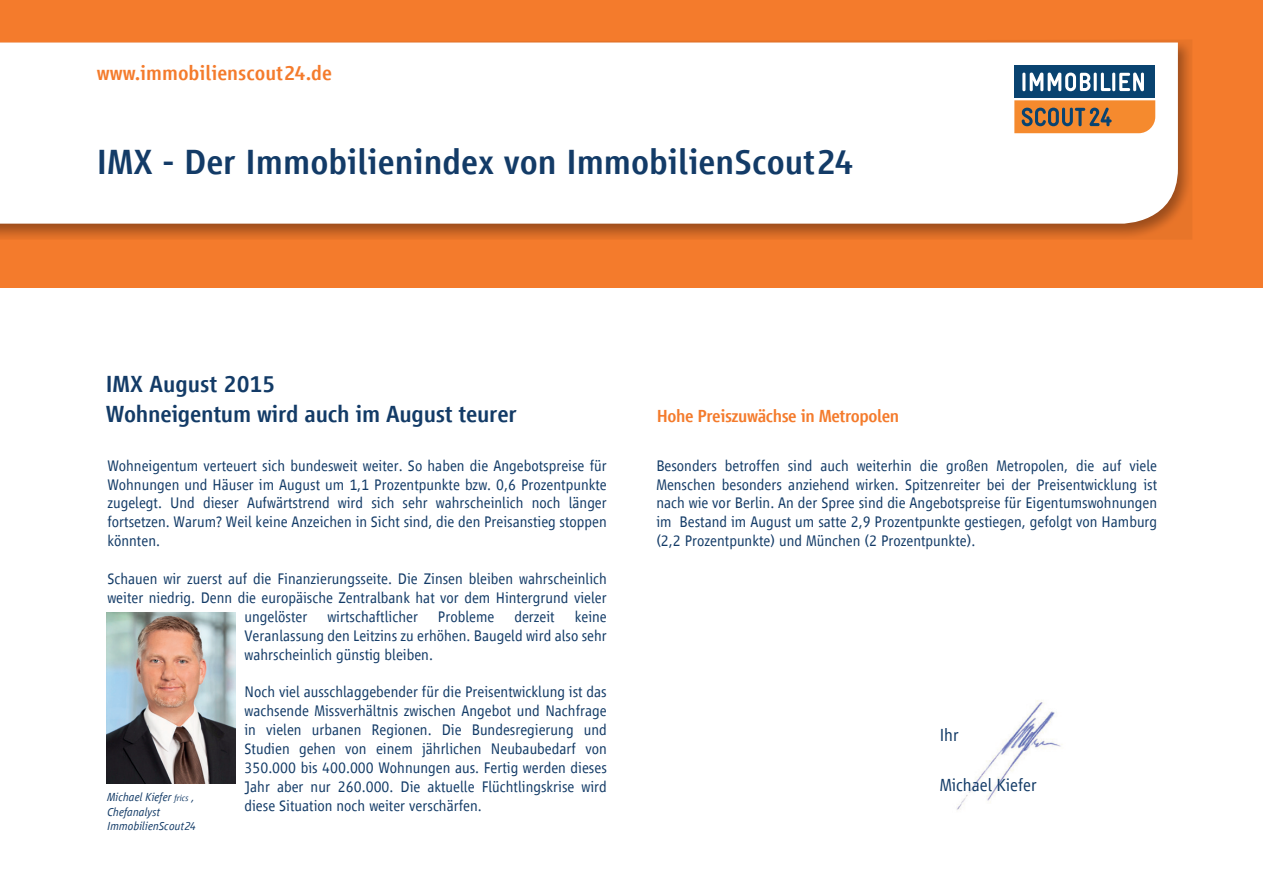
<style>
.page{position:relative;width:1263px;height:893px;background:#fff}
.page>*{position:absolute;margin:0;border:0;box-sizing:border-box;transform-origin:0 0}
.t1{font:500 36px "Scout Vialog";color:#133b67}
.t2{font:500 24px/30px "Scout Vialog";letter-spacing:-.01em;color:#133b67}
.t3{font:500 21px "Scout Vialog";color:#f47b2c}
.t4{font:500 18px "Scout Vialog";letter-spacing:-.025em;color:#f47b2c}
.t5{font:300 18px "Scout Vialog";color:#133b67}
.t6{font:300 15.75px/18.9px "Scout Vialog";color:#133b67;text-align:justify}
.t7{font:italic 300 12px/14.4px "Scout Vialog";color:#133b67}
.s1{font-size:9px}
</style>
<div class="page">
<div style="left:0;top:0;width:1263px;height:287px;background:#f47b2c"></div>
<svg style="left:0;top:40px;width:1192px;height:199px"></svg>
<div style="left:0;top:43px;width:1178px;height:181px;background:#fff"></div>
<div style="left:1014px;top:94px;width:141px;height:9px;background:#fff"></div>
<div style="left:1014px;top:65px;width:141px;height:33px;background:#094370"></div>
<svg style="left:1014px;top:100px;width:141px;height:33px"></svg>
<hr style="left:1022px;top:73px;width:3px;height:18px;background:#fff;border-radius:2px">
<svg style="left:1030px;top:73px;width:60px;height:18px"></svg>
<hr style="left:1094px;top:73px;width:3px;height:18px;background:#fff;border-radius:2px">
<svg style="left:1101px;top:73px;width:10px;height:18px"></svg>
<hr style="left:1112px;top:73px;width:3px;height:18px;background:#fff;border-radius:2px">
<svg style="left:1119px;top:73px;width:25px;height:18px"></svg>
<img style="left:957px;top:700px;width:105px;height:110px">
<img style="left:106px;top:612px;width:130px;height:171px">
<h3 class="t3" style="left:97px;top:62px;width:237px">www.immobilienscout24.de</h3>
<h1 class="t1" style="left:97px;top:142px;width:758px">IMX - Der Immobilienindex von ImmobilienScout24</h1>
<h2 class="t2" style="left:106px;top:369px;width:413px">IMX August 2015<br>Wohneigentum wird auch im August teurer</h2>
<p class="t6" style="left:107px;top:456px;width:501px">Wohneigentum verteuert sich bundesweit weiter. So haben die Angebotspreise für Wohnungen und Häuser im August um 1,1 Prozentpunkte bzw. 0,6 Prozentpunkte zugelegt. Und dieser Aufwärtstrend wird sich sehr wahrscheinlich noch länger fortsetzen. Warum? Weil keine Anzeichen in Sicht sind, die den Preisanstieg stoppen könnten.</p>
<p class="t6" style="left:107px;top:569px;width:501px">Schauen wir zuerst auf die Finanzierungsseite. Die Zinsen bleiben wahrscheinlich</p>
<p class="t6" style="left:107px;top:588px;width:501px">weiter niedrig. Denn die europäische Zentralbank hat vor dem Hintergrund vieler</p>
<p class="t6" style="left:244px;top:607px;width:64px">ungelöster</p>
<p class="t6" style="left:327px;top:607px;width:92px">wirtschaftlicher</p>
<p class="t6" style="left:438px;top:607px;width:58px">Probleme</p>
<p class="t6" style="left:514px;top:607px;width:42px">derzeit</p>
<p class="t6" style="left:244px;top:607px;width:364px;text-indent:330px">keine Veranlassung den Leitzins zu erhöhen. Baugeld wird also sehr wahrscheinlich günstig bleiben.</p>
<p class="t6" style="left:244px;top:683px;width:364px">Noch viel ausschlaggebender für die Preisentwicklung ist das wachsende Missverhältnis zwischen Angebot und Nachfrage in vielen urbanen Regionen. Die Bundesregierung und Studien gehen von einem jährlichen Neubaubedarf von 350.000 bis 400.000 Wohnungen aus. Fertig werden dieses Jahr aber nur 260.000. Die aktuelle Flüchtlingskrise wird diese Situation noch weiter verschärfen.</p>
<p class="t7" style="left:107px;top:790px;width:90px">Michael Kiefer <span class="s1">frics</span> ,<br>Chefanalyst<br>ImmobilienScout24</p>
<p class="t4" style="left:657px;top:406px;width:244px">Hohe Preiszuwächse in Metropolen</p>
<p class="t6" style="left:656px;top:456px;width:502px">Besonders betroffen sind auch weiterhin die großen Metropolen, die auf viele Menschen besonders anziehend wirken. Spitzenreiter bei der Preisentwicklung ist nach wie vor Berlin. An der Spree sind die Angebotspreise für Eigentumswohnungen im Bestand im August um satte 2,9 Prozentpunkte gestiegen, gefolgt von Hamburg (2,2 Prozentpunkte) und München (2 Prozentpunkte).</p>
<p class="t5" style="left:940px;top:725px;width:21px">Ihr</p>
<p class="t5" style="left:940px;top:775px;width:99px">Michael Kiefer</p>
</div>
